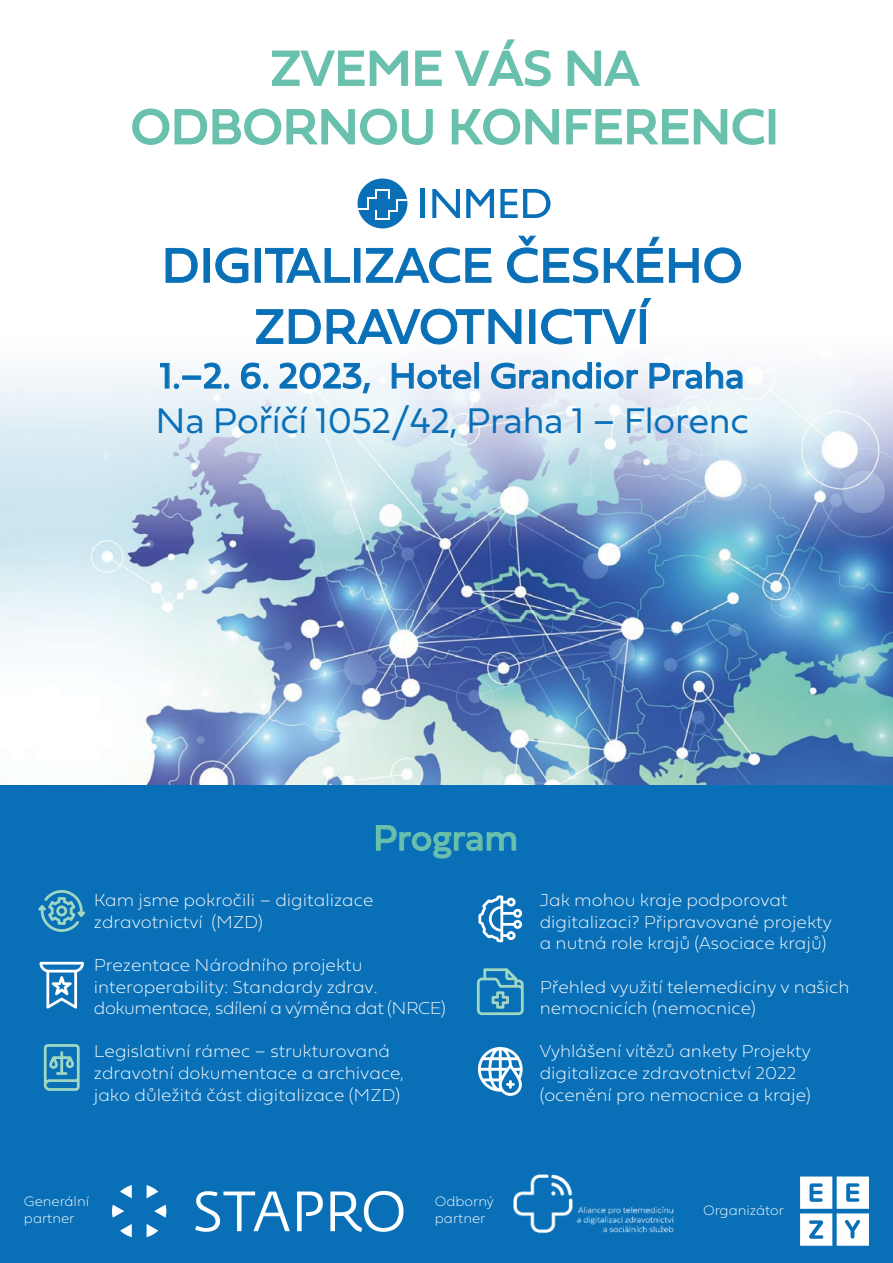
<style>
.page{position:relative;width:893px;height:1263px;background:#fff}
.page>*{position:absolute;margin:0;border:0;box-sizing:border-box;transform-origin:0 0}
.t1{font:51px/61.2px "Fieldwork Hum";color:#0970b8;text-align:center}
.t2{font:51px/58.5px "Fieldwork Hum";color:#69c1ad;text-align:center}
.t3{font:37.2px "Fieldwork Hum";color:#0970b8}
.t4{font:300 37.2px "Fieldwork Hum";letter-spacing:-.01em;color:#0970b8}
.t5{font:37.2px "Fieldwork Hum";color:#69c1ad}
.t6{font:18px/21.6px "Fieldwork Geo Hair";color:#fff}
.t7{font:14.1px/17px "Fieldwork Geo Hair";color:#fff}
</style>
<div class="page">
<div style="left:0;top:784px;width:893px;height:479px;background:#0970b8"></div>
<img style="left:0;top:542px;width:893px;height:242px">
<svg style="left:0;top:338px;width:893px;height:204px"></svg>
<svg style="left:800px;top:1176px;width:69px;height:70px"></svg>
<svg style="left:272px;top:50px;width:170px;height:36px"></svg>
<svg style="left:454px;top:39px;width:97px;height:48px"></svg>
<svg style="left:567px;top:50px;width:73px;height:36px"></svg>
<svg style="left:132px;top:108px;width:301px;height:37px"></svg>
<svg style="left:451px;top:108px;width:314px;height:37px"></svg>
<div style="left:769px;top:109px;width:6px;height:35px;border:2px solid #69c1ad"></div>
<svg style="left:195px;top:1191px;width:95px;height:41px"></svg>
<svg style="left:297px;top:1191px;width:26px;height:40px"></svg>
<svg style="left:330px;top:1191px;width:73px;height:41px"></svg>
<svg style="left:112px;top:1204px;width:12px;height:13px"></svg>
<svg style="left:147px;top:1185px;width:11px;height:13px"></svg>
<svg style="left:154px;top:1204px;width:12px;height:13px"></svg>
<svg style="left:120px;top:1224px;width:12px;height:13px"></svg>
<svg style="left:147px;top:1224px;width:11px;height:13px"></svg>
<svg style="left:120px;top:1185px;width:12px;height:13px"></svg>
<svg style="left:38px;top:890px;width:47px;height:42px"></svg>
<svg style="left:39px;top:962px;width:45px;height:46px"></svg>
<svg style="left:44px;top:1044px;width:36px;height:47px"></svg>
<svg style="left:478px;top:895px;width:44px;height:47px"></svg>
<svg style="left:477px;top:968px;width:47px;height:47px"></svg>
<svg style="left:477px;top:1047px;width:46px;height:49px"></svg>
<svg style="left:165px;top:248px;width:33px;height:35px"></svg>
<svg style="left:215px;top:247px;width:34px;height:36px"></svg>
<div style="left:255px;top:248px;width:6px;height:35px;border:1px solid #0970b8"></div>
<svg style="left:265px;top:248px;width:85px;height:35px"></svg>
<svg style="left:366px;top:247px;width:126px;height:36px"></svg>
<svg style="left:507px;top:235px;width:156px;height:48px"></svg>
<svg style="left:669px;top:247px;width:72px;height:37px"></svg>
<svg style="left:256px;top:308px;width:266px;height:37px"></svg>
<div style="left:529px;top:309px;width:6px;height:35px;border:1px solid #0970b8"></div>
<svg style="left:541px;top:298px;width:111px;height:47px"></svg>
<svg style="left:160px;top:363px;width:20px;height:26px"></svg>
<div style="left:182px;top:376px;width:19px;height:4px;border:1px solid #0970b8"></div>
<svg style="left:203px;top:362px;width:27px;height:27px"></svg>
<svg style="left:241px;top:362px;width:28px;height:27px"></svg>
<svg style="left:279px;top:362px;width:91px;height:32px"></svg>
<svg style="left:391px;top:363px;width:81px;height:26px"></svg>
<div style="left:475px;top:362px;width:4px;height:26px;border:1px solid #0970b8"></div>
<svg style="left:491px;top:361px;width:147px;height:28px"></svg>
<svg style="left:649px;top:362px;width:94px;height:27px"></svg>
<div style="left:420px;top:189px;width:5px;height:29px;background:#0970b8"></div>
<svg style="left:432px;top:189px;width:28px;height:29px"></svg>
<svg style="left:466px;top:189px;width:28px;height:29px"></svg>
<svg style="left:500px;top:189px;width:50px;height:29px"></svg>
<svg style="left:357px;top:178px;width:50px;height:50px"></svg>
<svg style="left:376px;top:825px;width:140px;height:34px"></svg>
<img style="left:513px;top:1174px;width:161px;height:59px">
<h1 class="t2" style="left:131px;top:37px;width:650px">ZVEME VÁS NA<br>ODBORNOU KONFERENCI</h1>
<h1 class="t1" style="left:162px;top:233px;width:583px">DIGITALIZACE ČESKÉHO<br>ZDRAVOTNICTVÍ</h1>
<h2 class="t3" style="left:160px;top:346px;width:586px">1.–2. 6. 2023, Hotel Grandior Praha</h2>
<h2 class="t4" style="left:156px;top:391px;width:595px">Na Poříčí 1052/42, Praha 1 – Florenc</h2>
<h2 class="t5" style="left:373px;top:808px;width:146px">Program</h2>
<p class="t6" style="left:94px;top:888px;width:281px">Kam jsme pokročili – digitalizace zdravotnictví (MZD)</p>
<p class="t6" style="left:94px;top:953px;width:354px">Prezentace Národního projektu interoperability: Standardy zdrav. dokumentace, sdílení a výměna dat (NRCE)</p>
<p class="t6" style="left:94px;top:1039px;width:312px">Legislativní rámec – strukturovaná zdravotní dokumentace a archivace, jako důležitá část digitalizace (MZD)</p>
<p class="t6" style="left:540px;top:888px;width:294px">Jak mohou kraje podporovat digitalizaci? Připravované projekty a nutná role krajů (Asociace krajů)</p>
<p class="t6" style="left:540px;top:975px;width:311px">Přehled využití telemedicíny v našich nemocnicích (nemocnice)</p>
<p class="t6" style="left:540px;top:1039px;width:273px">Vyhlášení vítězů ankety Projekty digitalizace zdravotnictví 2022 (ocenění pro nemocnice a kraje)</p>
<p class="t7" style="left:24px;top:1192px;width:67px">Generální partner</p>
<p class="t7" style="left:435px;top:1192px;width:60px">Odborný partner</p>
<p class="t7" style="left:703px;top:1201px;width:82px">Organizátor</p>
</div>
